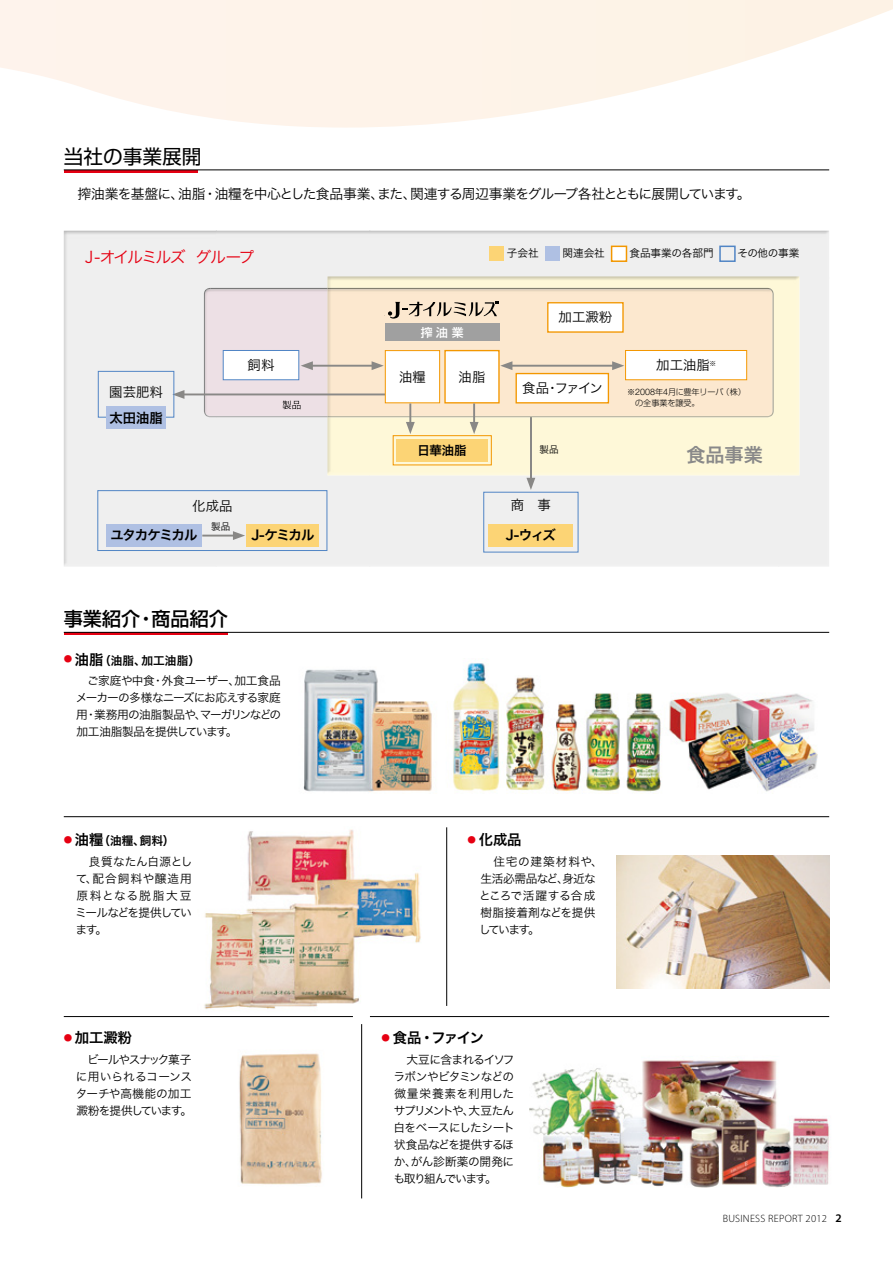
<style>
.page{position:relative;width:893px;height:1263px;background:#fff}
.page>*{position:absolute;margin:0;border:0;box-sizing:border-box;transform-origin:0 0}
.t1{font:19.65px "Shin Go Pro";color:#000}
.t2{font:500 19.2px "Shin Go Pro";color:#000}
.t3{font:19.2px "Hira Kaku Pro W6";color:#898989}
.t4{font:15.9px "Hira Kaku Pro W3";letter-spacing:-.115em;color:#e60012}
.t5{font:14.4px "Hira Kaku Pro W6";letter-spacing:-.01em;color:#000}
.t6{font:13.8px "Hira Kaku Pro W3";letter-spacing:-.055em;color:#000}
.t7{font:13.35px "Hira Kaku Pro W3";color:#000}
.t8{font:13.35px "Hira Kaku Pro W6";letter-spacing:-.095em;color:#000}
.t9{font:12.45px "Hira Kaku Pro W6";color:#000}
.t10{font:500 11.85px "Shin Go Pro";color:#fff}
.t11{font:11.7px/17px "Hira Kaku Pro W3";letter-spacing:-.05em;color:#000;text-align:justify}
.t12{font:11.7px/17px "Hira Kaku Pro W3";letter-spacing:-.025em;color:#000}
.t13{font:11.7px "Hira Kaku Pro W6";color:#000}
.t14{font:10.65px "Hira Kaku Pro W3";color:#000}
.t15{font:10.65px "Myriad MM 215 600";color:#000}
.t16{font:9.6px "Hira Kaku Pro W3";color:#000}
.t17{font:300 8.1px/10.5px "Shin Go Pro";letter-spacing:-.01em;color:#000}
.s1{font-size:14.4px}
.s2{font-family:"Helvetica Neue";font-size:9px}
.s3{font-family:"Myriad MM 565 600";font-size:11.7px}
</style>
<div class="page">
<svg style="left:0;top:0;width:893px;height:128px"></svg>
<img style="left:197px;top:829px;width:239px;height:189px">
<hr style="left:446px;top:827px;width:1px;height:179px;background:#000">
<hr style="left:64px;top:1016px;width:289px;height:1px;background:#000">
<hr style="left:370px;top:1016px;width:459px;height:1px;background:#000">
<hr style="left:64px;top:816px;width:765px;height:1px;background:#000">
<hr style="left:361px;top:1024px;width:1px;height:174px;background:#000">
<img style="left:303px;top:663px;width:515px;height:131px">
<img style="left:239px;top:1053px;width:83px;height:132px">
<img style="left:529px;top:1060px;width:301px;height:127px">
<img style="left:617px;top:856px;width:212px;height:133px">
<hr style="left:64px;top:170px;width:134px;height:2px;background:#e60012">
<hr style="left:64px;top:170px;width:765px;height:1px;background:#000">
<hr style="left:64px;top:632px;width:163px;height:3px;background:#e60012">
<hr style="left:64px;top:632px;width:765px;height:1px;background:#000">
<div style="left:106px;top:524px;width:96px;height:23px;background:#afc0e3"></div>
<div style="left:246px;top:524px;width:73px;height:23px;background:#fcd475"></div>
<hr style="left:530px;top:417px;width:2px;height:64px;background:#898886">
<svg style="left:526px;top:478px;width:9px;height:12px"></svg>
<img style="left:206px;top:416px;width:565px;height:1px">
<img style="left:210px;top:288px;width:562px;height:1px">
<img style="left:204px;top:289px;width:570px;height:127px">
<div style="left:489px;top:246px;width:15px;height:15px;background:#fcd475"></div>
<div style="left:545px;top:246px;width:14px;height:15px;background:#afc0e3"></div>
<div style="left:719px;top:246px;width:17px;height:16px;border:2px solid #5185c5"></div>
<div style="left:611px;top:246px;width:16px;height:16px;border:2px solid #f39700"></div>
<div style="left:548px;top:303px;width:75px;height:29px;background:#fff"></div>
<div style="left:547px;top:302px;width:77px;height:31px;border:1px solid #f39700"></div>
<div style="left:516px;top:374px;width:92px;height:29px;background:#fff"></div>
<div style="left:515px;top:373px;width:94px;height:30px;border:1px solid #f39700"></div>
<div style="left:626px;top:350px;width:121px;height:30px;background:#fff"></div>
<div style="left:625px;top:350px;width:122px;height:30px;border:1px solid #f39700"></div>
<div style="left:97px;top:490px;width:230px;height:61px;border:1px solid #5185c5"></div>
<div style="left:489px;top:524px;width:84px;height:23px;background:#fcd475"></div>
<div style="left:483px;top:492px;width:96px;height:61px;border:1px solid #5185c5"></div>
<div style="left:223px;top:350px;width:76px;height:30px;background:#fff"></div>
<div style="left:223px;top:350px;width:76px;height:30px;border:1px solid #5185c5"></div>
<hr style="left:309px;top:365px;width:66px;height:2px;background:#898886">
<svg style="left:372px;top:361px;width:12px;height:9px"></svg>
<svg style="left:301px;top:361px;width:12px;height:9px"></svg>
<hr style="left:509px;top:365px;width:106px;height:2px;background:#898886">
<svg style="left:612px;top:361px;width:12px;height:9px"></svg>
<svg style="left:500px;top:361px;width:12px;height:9px"></svg>
<hr style="left:181px;top:393px;width:205px;height:2px;background:#898886">
<svg style="left:174px;top:390px;width:10px;height:9px"></svg>
<hr style="left:202px;top:535px;width:34px;height:1px;background:#898886">
<svg style="left:233px;top:531px;width:12px;height:9px"></svg>
<div style="left:396px;top:439px;width:92px;height:23px;background:#fcd475"></div>
<div style="left:393px;top:435px;width:99px;height:30px;border:1px solid #f39700"></div>
<svg style="left:388px;top:301px;width:110px;height:18px;background:#c6b6a2"></svg>
<div style="left:385px;top:324px;width:115px;height:17px;background:#a0a0a0"></div>
<div style="left:385px;top:351px;width:55px;height:52px;background:#fff"></div>
<div style="left:385px;top:350px;width:55px;height:53px;border:1px solid #f39700"></div>
<hr style="left:409px;top:403px;width:2px;height:22px;background:#898886">
<svg style="left:406px;top:422px;width:9px;height:12px"></svg>
<div style="left:445px;top:351px;width:54px;height:52px;background:#fff"></div>
<div style="left:444px;top:350px;width:56px;height:53px;border:1px solid #f39700"></div>
<hr style="left:473px;top:403px;width:2px;height:22px;background:#898886">
<svg style="left:470px;top:422px;width:9px;height:12px"></svg>
<div style="left:98px;top:371px;width:76px;height:47px;border:1px solid #5185c5"></div>
<div style="left:106px;top:406px;width:60px;height:23px;background:#afc0e3"></div>
<h1 class="t1" style="left:64px;top:140px;width:139px">当社の事業展開</h1>
<p class="t6" style="left:64px;top:182px;width:688px">　搾油業を基盤に、油脂・油糧を中心とした食品事業、また、関連する周辺事業をグループ各社とともに展開しています。</p>
<h3 class="t4" style="left:85px;top:243px;width:171px">J -オイルミルズ グループ</h3>
<p class="t7" style="left:109px;top:380px;width:55px">園芸肥料</p>
<p class="t8" style="left:109px;top:406px;width:55px">太田油脂</p>
<p class="t7" style="left:248px;top:353px;width:28px">飼料</p>
<p class="t7" style="left:192px;top:494px;width:42px">化成品</p>
<p class="t8" style="left:111px;top:523px;width:88px">ユタカケミカル</p>
<p class="t8" style="left:251px;top:523px;width:65px">J-ケミカル</p>
<p class="t16" style="left:211px;top:518px;width:21px">製品</p>
<h2 class="t2" style="left:64px;top:603px;width:166px">事業紹介・商品紹介</h2>
<p class="t13" style="left:64px;top:649px;width:138px"><sup>●</sup> <span class="s1">油脂</span>（油脂、加工油脂）</p>
<p class="t11" style="left:76px;top:672px;width:207px">　ご家庭や中食・外食ユーザー、加工食品メーカーの多様なニーズにお応えする家庭用・業務用の油脂製品や、マーガリンなどの加工油脂製品を提供しています。</p>
<p class="t13" style="left:64px;top:830px;width:112px"><sup>●</sup> <span class="s1">油糧</span>（油糧、飼料）</p>
<p class="t11" style="left:75px;top:852px;width:119px">　良質なたん白源として、配合飼料や醸造用原料となる脱脂大豆ミールなどを提供しています。</p>
<p class="t5" style="left:64px;top:1025px;width:70px"><sup>●</sup> 加工澱粉</p>
<p class="t11" style="left:76px;top:1050px;width:118px">　ビールやスナック菓子に用いられるコーンスターチや高機能の加工澱粉を提供しています。</p>
<p class="t14" style="left:507px;top:244px;width:33px">子会社</p>
<p class="t14" style="left:562px;top:244px;width:44px">関連会社</p>
<p class="t14" style="left:629px;top:244px;width:86px">食品事業の各部門</p>
<p class="t14" style="left:737px;top:244px;width:63px">その他の事業</p>
<p class="t10" style="left:421px;top:323px;width:44px">搾油業</p>
<p class="t7" style="left:399px;top:365px;width:28px">油糧</p>
<p class="t7" style="left:459px;top:365px;width:28px">油脂</p>
<p class="t9" style="left:417px;top:439px;width:51px">日華油脂</p>
<p class="t7" style="left:559px;top:306px;width:55px">加工澱粉</p>
<p class="t7" style="left:522px;top:376px;width:82px">食品・ファイン</p>
<p class="t16" style="left:539px;top:441px;width:21px">製品</p>
<p class="t7" style="left:511px;top:494px;width:42px">商　事</p>
<p class="t8" style="left:506px;top:523px;width:51px">J-ウィズ</p>
<p class="t7" style="left:656px;top:353px;width:61px">加工油脂<sup>※</sup></p>
<p class="t17" style="left:635px;top:386px;width:112px;text-indent:-8px">※ <span class="s2">2008</span>年<span class="s2">4</span>月に豊年リーバ（株）の全事業を譲受。</p>
<h2 class="t3" style="left:686px;top:437px;width:78px">食品事業</h2>
<p class="t5" style="left:468px;top:827px;width:55px"><sup>●</sup> 化成品</p>
<p class="t12" style="left:479px;top:852px;width:125px">　住宅の建築材料や、生活必需品など、身近なところで活躍する合成樹脂接着剤などを提供しています。</p>
<p class="t5" style="left:382px;top:1025px;width:104px"><sup>●</sup> 食品・ファイン</p>
<p class="t11" style="left:393px;top:1050px;width:123px">　大豆に含まれるイソフラボンやビタミンなどの微量栄養素を利用したサプリメントや、大豆たん白をベースにしたシート状食品などを提供するほか、がん診断薬の開発にも取り組んでいます。</p>
<p class="t15" style="left:723px;top:1213px;width:120px">BUSINESS REPORT 2012 <span class="s3">2</span></p>
</div>
